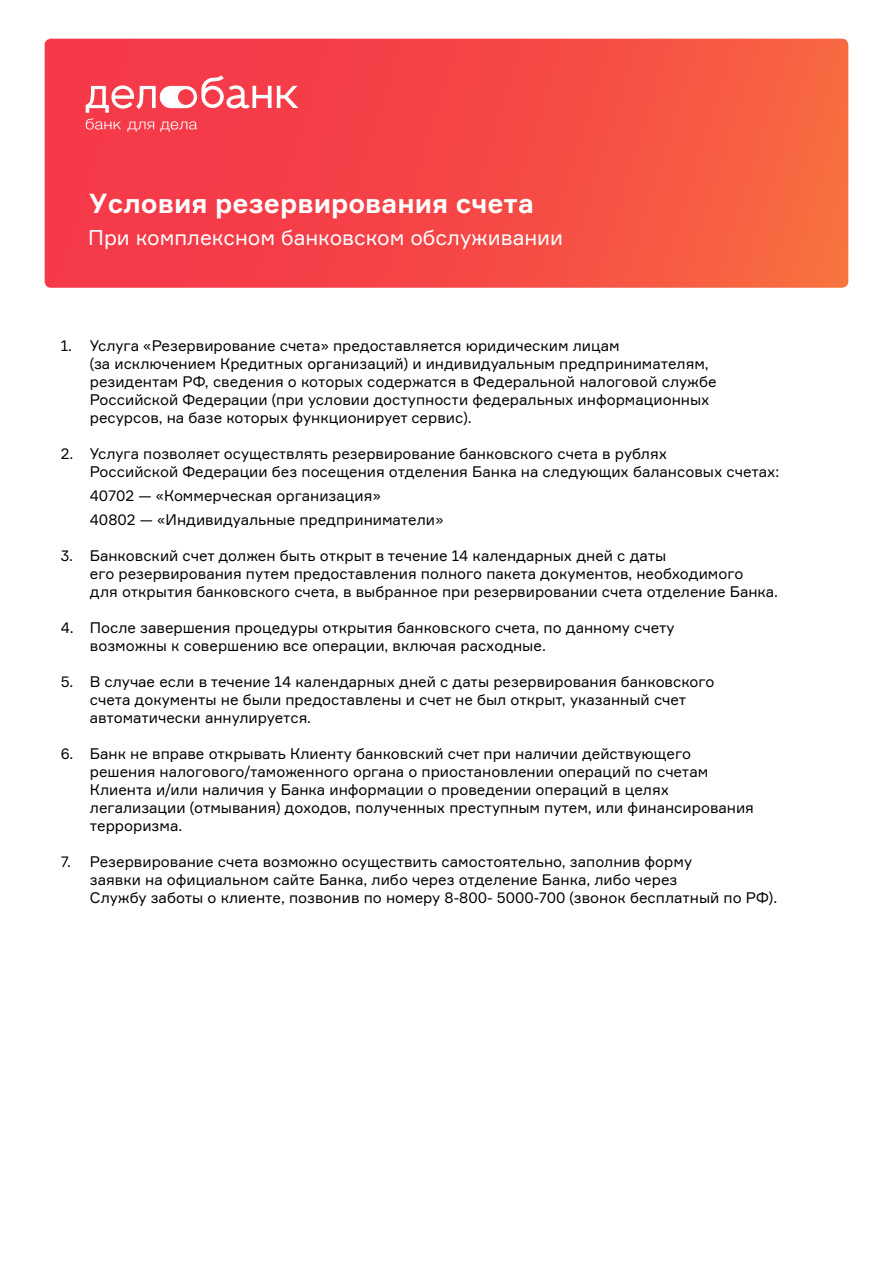
<style>
.page{position:relative;width:893px;height:1263px;background:#fff}
.page>*{position:absolute;margin:0;border:0;box-sizing:border-box;transform-origin:0 0}
.t1{font:700 27px "Formular";color:#fff}
.t2{font:21px "Formular";color:#fff}
.t3{font:15px/18px "Formular";color:#000}
</style>
<div class="page">
<svg style="left:45px;top:39px;width:803px;height:249px;background:#f54b46"></svg>
<svg style="left:86px;top:75px;width:212px;height:57px;background:#f6626d"></svg>
<h1 class="t1" style="left:89px;top:187px;width:446px">Условия резервирования счета</h1>
<h2 class="t2" style="left:88px;top:225px;width:476px">При комплексном банковском обслуживании</h2>
<p class="t3" style="left:61px;top:337px;width:13px">1.</p>
<p class="t3" style="left:61px;top:445px;width:14px">2.</p>
<p class="t3" style="left:61px;top:547px;width:14px">3.</p>
<p class="t3" style="left:61px;top:619px;width:14px">4.</p>
<p class="t3" style="left:61px;top:673px;width:14px">5.</p>
<p class="t3" style="left:61px;top:745px;width:14px">6.</p>
<p class="t3" style="left:61px;top:853px;width:12px">7.</p>
<p class="t3" style="left:90px;top:337px;width:628px">Услуга «Резервирование счета» предоставляется юридическим лицам<br>(за исключением Кредитных организаций) и индивидуальным предпринимателям, резидентам РФ, сведения о которых содержатся в Федеральной налоговой службе Российской Федерации (при условии доступности федеральных информационных ресурсов, на базе которых функционирует сервис).</p>
<p class="t3" style="left:90px;top:445px;width:691px">Услуга позволяет осуществлять резервирование банковского счета в рублях<br>Российской Федерации без посещения отделения Банка на следующих балансовых счетах:</p>
<p class="t3" style="left:90px;top:484px;width:355px;line-height:24px">40702 — «Коммерческая организация»<br>40802 — «Индивидуальные предприниматели»</p>
<p class="t3" style="left:90px;top:547px;width:690px">Банковский счет должен быть открыт в течение 14 календарных дней с даты<br>его резервирования путем предоставления полного пакета документов, необходимого<br>для открытия банковского счета, в выбранное при резервировании счета отделение Банка.</p>
<p class="t3" style="left:90px;top:619px;width:586px">После завершения процедуры открытия банковского счета, по данному счету возможны к совершению все операции, включая расходные.</p>
<p class="t3" style="left:90px;top:673px;width:626px">В случае если в течение 14 календарных дней с даты резервирования банковского счета документы не были предоставлены и счет не был открыт, указанный счет автоматически аннулируется.</p>
<p class="t3" style="left:90px;top:745px;width:666px">Банк не вправе открывать Клиенту банковский счет при наличии действующего решения налогового/таможенного органа о приостановлении операций по счетам Клиента и/или наличия у Банка информации о проведении операций в целях легализации (отмывания) доходов, полученных преступным путем, или финансирования терроризма.</p>
<p class="t3" style="left:90px;top:853px;width:689px">Резервирование счета возможно осуществить самостоятельно, заполнив форму<br>заявки на официальном сайте Банка, либо через отделение Банка, либо через<br>Службу заботы о клиенте, позвонив по номеру 8-800- 5000-700 (звонок бесплатный по РФ).</p>
</div>
